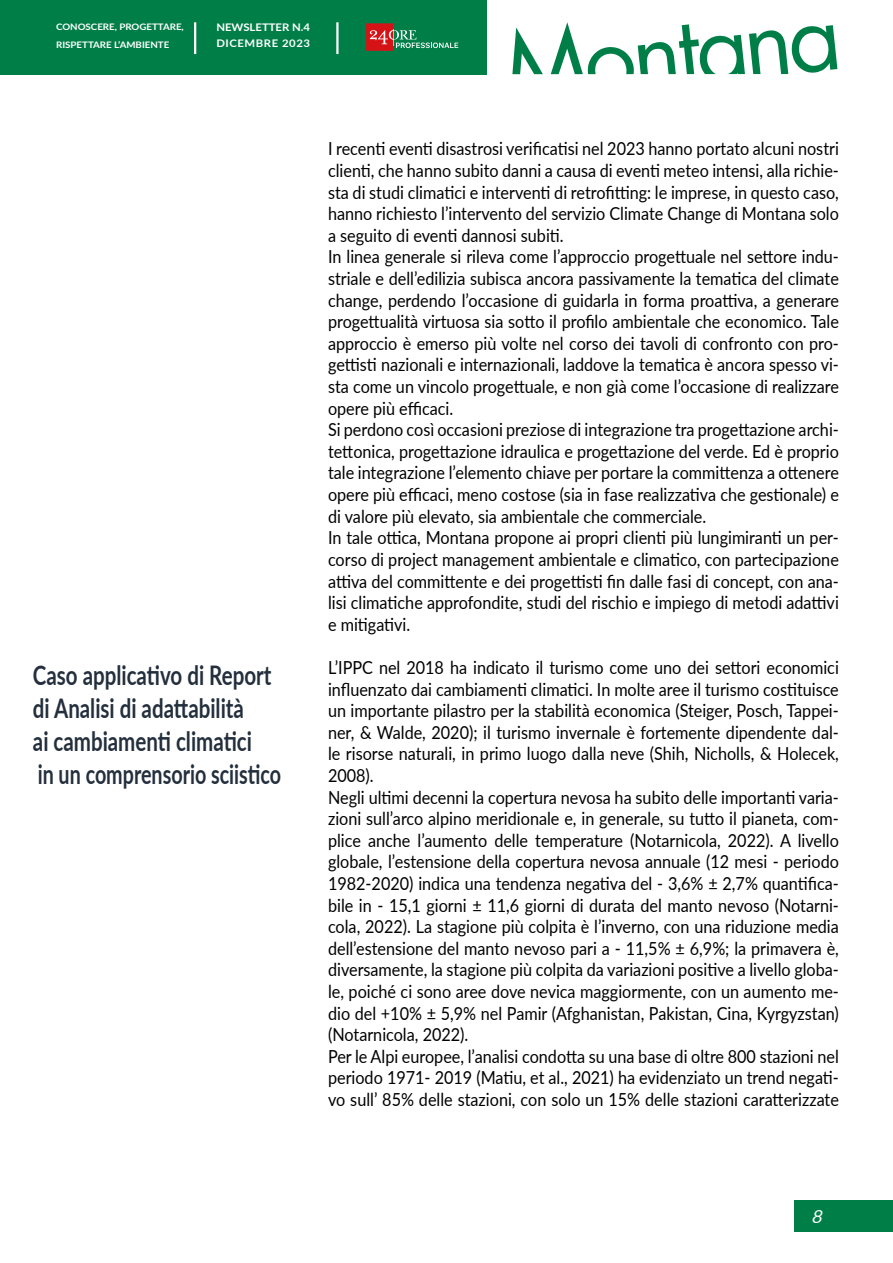
<style>
.page{position:relative;width:893px;height:1263px;background:#fff}
.page>*{position:absolute;margin:0;border:0;box-sizing:border-box;transform-origin:0 0}
.t1{font:700 27px/33px "Lato";color:#242f3d;scale:.76 1}
.t2{font:18px/21.6px "Lato";color:#000;scale:.9 1}
.t3{font:italic 18px "Lato";color:#fff}
.t4{font:700 10.5px/16.2px "Lato";letter-spacing:.05em;color:#fff;scale:1.08 1}
.t5{font:700 9px/18px "Lato";color:#fff;scale:1.08 1}
</style>
<div class="page">
<div style="left:0;top:0;width:487px;height:74px;background:#007e48"></div>
<hr style="left:336px;top:22px;width:3px;height:32px;background:#fff">
<hr style="left:194px;top:22px;width:2px;height:32px;background:#fff">
<svg style="left:366px;top:23px;width:92px;height:28px"></svg>
<div style="left:794px;top:1200px;width:99px;height:31px;background:#007e48"></div>
<svg style="left:512px;top:22px;width:325px;height:52px"></svg>
<p class="t5" style="left:56px;top:17px;width:120px">CONOSCERE, PROGETTARE,<br>RISPETTARE L’AMBIENTE</p>
<p class="t4" style="left:216px;top:18px;width:88px">NEWSLETTER N.4<br>DICEMBRE 2023</p>
<h1 class="t1" style="left:33px;top:658px;width:328px">Caso applicativo di Report di Analisi di adattabilità<br>ai cambiamenti climatici<br>in un comprensorio sciistico</h1>
<p class="t2" style="left:328px;top:137px;width:569px">I recenti eventi disastrosi verificatisi nel 2023 hanno portato alcuni nostri clienti, che hanno subito danni a causa di eventi meteo intensi, alla richie&shy;sta di studi climatici e interventi di retrofitti ng: le imprese, in questo caso, hanno richiesto l’intervento del servizio Climate Change di Montana solo a seguito di eventi dannosi subiti.<br>In linea generale si rileva come l’approccio progettuale nel settore indu&shy;striale e dell’edilizia subisca ancora passivamente la tematica del climate change, perdendo l’occasione di guidarla in forma proattiva, a generare progettualità virtuosa sia sotto il profilo ambientale che economico. Tale approccio è emerso più volte nel corso dei tavoli di confronto con pro&shy;gettisti nazionali e internazionali, laddove la tematica è ancora spesso vi&shy;sta come un vincolo progettuale, e non già come l’occasione di realizzare opere più efficaci.<br>Si perdono così occasioni preziose di integrazione tra progettazione archi&shy;tettonica, progettazione idraulica e progettazione del verde. Ed è proprio tale integrazione l’elemento chiave per portare la committenza a ottenere opere più efficaci, meno costose (sia in fase realizzativa che gestionale) e di valore più elevato, sia ambientale che commerciale.<br>In tale ottica, Montana propone ai propri clienti più lungimiranti un per&shy;corso di project management ambientale e climatico, con partecipazione attiva del committente e dei progettisti fin dalle fasi di concept, con ana&shy;lisi climatiche approfondite, studi del rischio e impiego di metodi adattivi e mitigativi.</p>
<p class="t2" style="left:328px;top:656px;width:569px">L’IPPC nel 2018 ha indicato il turismo come uno dei settori economici influenzato dai cambiamenti climatici. In molte aree il turismo costituisce un importante pilastro per la stabilità economica (Steiger, Posch, Tappei&shy;ner, &amp; Walde, 2020); il turismo invernale è fortemente dipendente dal&shy;le risorse naturali, in primo luogo dalla neve (Shih, Nicholls, &amp; Holecek, 2008).<br>Negli ultimi decenni la copertura nevosa ha subito delle importanti varia&shy;zioni sull’arco alpino meridionale e, in generale, su tutto il pianeta, com&shy;plice anche l’aumento delle temperature (Notarnicola, 2022). A livello globale, l’estensione della copertura nevosa annuale (12 mesi - periodo 1982-2020) indica una tendenza negativa del - 3,6% ± 2,7% quantifica&shy;bile in - 15,1 giorni ± 11,6 giorni di durata del manto nevoso (Notarni&shy;cola, 2022). La stagione più colpita è l’inverno, con una riduzione media dell’estensione del manto nevoso pari a - 11,5% ± 6,9%; la primavera è, diversamente, la stagione più colpita da variazioni positive a livello globa&shy;le, poiché ci sono aree dove nevica maggiormente, con un aumento me&shy;dio del +10% ± 5,9% nel Pamir (Afghanistan, Pakistan, Cina, Kyrgyzstan) (Notarnicola, 2022).<br>Per le Alpi europee, l’analisi condotta su una base di oltre 800 stazioni nel periodo 1971- 2019 (Matiu, et al., 2021) ha evidenziato un trend negati&shy;vo sull’ 85% delle stazioni, con solo un 15% delle stazioni caratterizzate</p>
<p class="t3" style="left:811px;top:1204px;width:18px">8</p>
</div>
